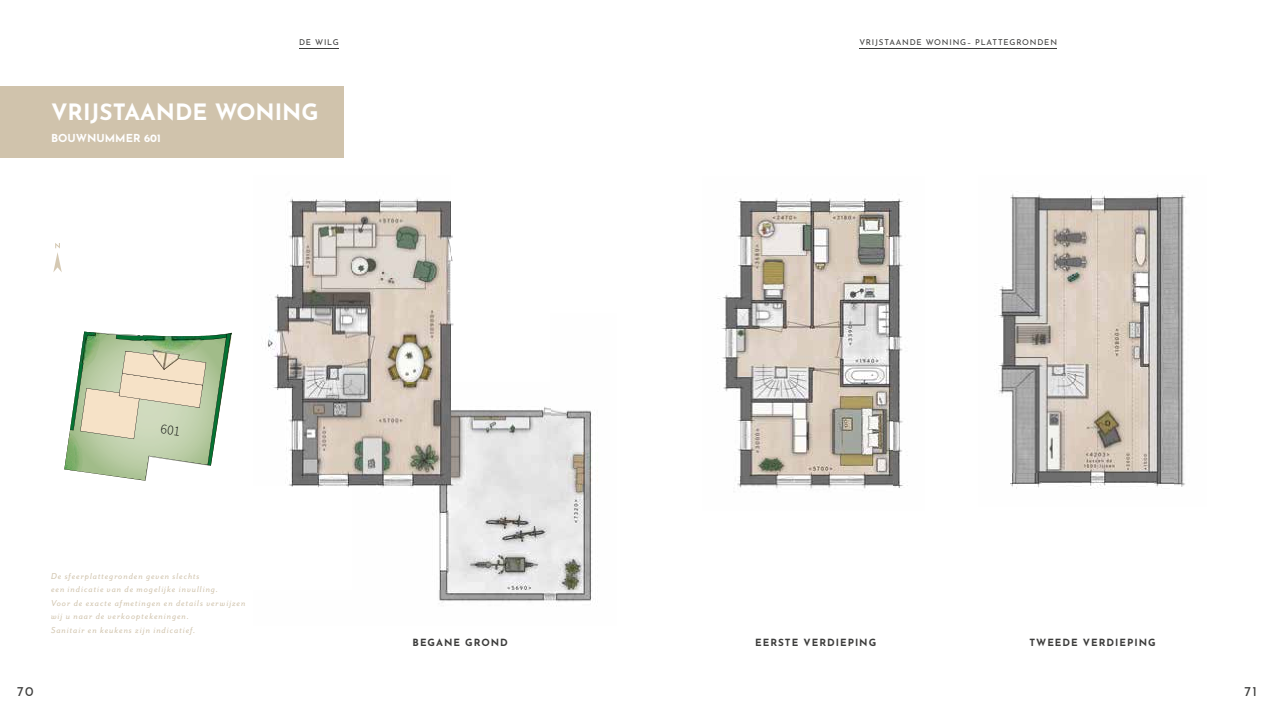
<style>
.page{position:relative;width:1276px;height:715px;background:#fff}
.page>*{position:absolute;margin:0;border:0;box-sizing:border-box;transform-origin:0 0}
.t1{font:700 22.5px "Josefin Sans";color:#fff}
.t2{font:13.5px "Josefin Sans";color:#3c3c3b}
.t3{font:700 11px "Josefin Sans";color:#fff}
.t4{font:italic 9.9px/13.5px "Mr Eaves San OT";letter-spacing:.09em;color:#d0c3ac}
.t5{font:700 9.9px "Josefin Sans";letter-spacing:.1em;color:#3c3c3b}
.t6{font:8px "Josefin Sans";letter-spacing:.1em;color:#3c3c3b}
</style>
<div class="page">
<img style="left:267px;top:198px;width:325px;height:408px">
<div style="left:0;top:86px;width:343px;height:72px;background:#d0c3ac"></div>
<hr style="left:299px;top:48px;width:40px;height:1px;background:#3c3c3b">
<hr style="left:859px;top:48px;width:198px;height:1px;background:#3c3c3b">
<svg style="left:53px;top:243px;width:9px;height:29px"></svg>
<img style="left:717px;top:198px;width:191px;height:291px">
<img style="left:994px;top:190px;width:192px;height:299px">
<svg style="left:64px;top:331px;width:168px;height:149px"></svg>
<p class="t6" style="left:299px;top:36px;width:41px">DE WILG</p>
<p class="t6" style="left:859px;top:36px;width:199px">VRIJSTAANDE WONING– PLATTEGRONDEN</p>
<h1 class="t1" style="left:51px;top:92px;width:269px">VRIJSTAANDE WONING</h1>
<p class="t3" style="left:51px;top:128px;width:111px">BOUWNUMMER 601</p>
<p class="t4" style="left:51px;top:569px;width:196px">De sfeerplattegronden geven slechts<br>een indicatie van de mogelijke invulling.<br>Voor de exacte afmetingen en details verwijzen wij u naar de verkooptekeningen.<br>Sanitair en keukens zijn indicatief.</p>
<p class="t5" style="left:412px;top:633px;width:97px">BEGANE GROND</p>
<p class="t5" style="left:755px;top:633px;width:123px">EERSTE VERDIEPING</p>
<p class="t5" style="left:1029px;top:633px;width:128px">TWEEDE VERDIEPING</p>
<h2 class="t2" style="left:17px;top:680px;width:18px">70</h2>
<h2 class="t2" style="left:1244px;top:680px;width:14px">71</h2>
</div>
